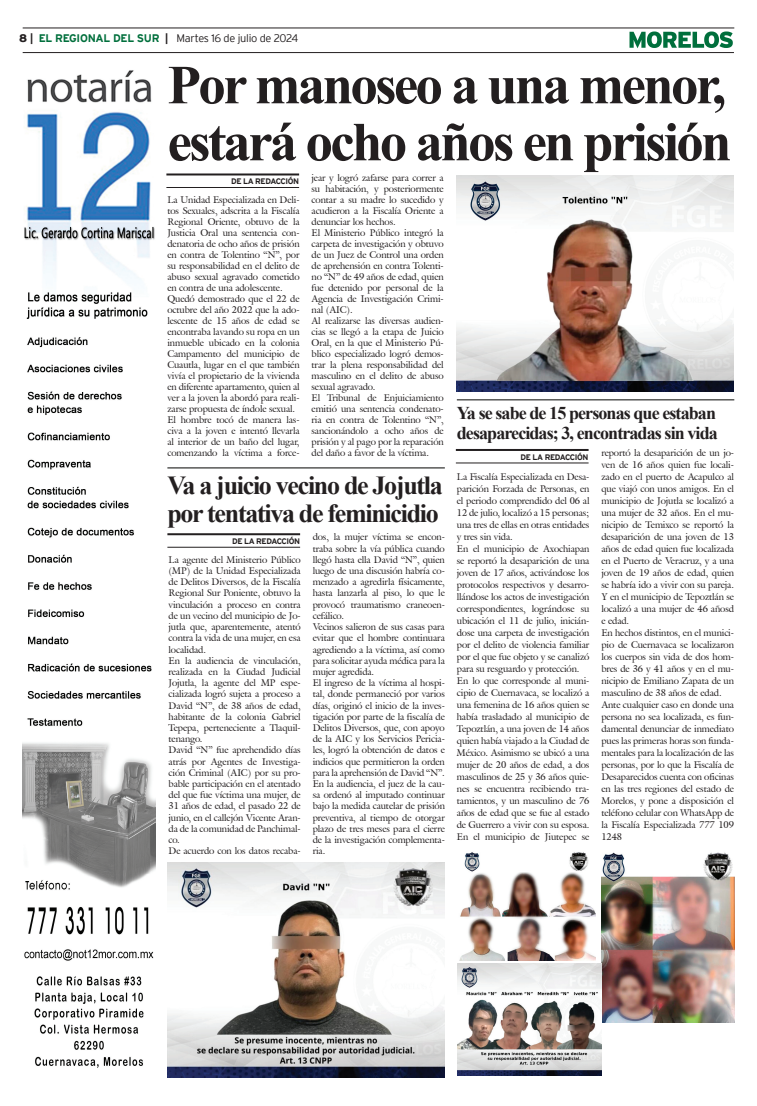
<style>
.page{position:relative;width:757px;height:1106px;background:#fff}
.page>*{position:absolute;margin:0;border:0;box-sizing:border-box;transform-origin:0 0}
.t1{font:700 55px/57px "Times New Roman";letter-spacing:-.05em;color:#231f20}
.t2{font:700 26px/28px "Times New Roman";letter-spacing:-.05em;color:#231f20}
.t3{font:700 18px/20px "Times New Roman";letter-spacing:-.05em;color:#231f20}
.t4{font:300 11px "Interstate";letter-spacing:-.025em;color:#231f20}
.t5{font:9.5px/12px "Galliard IT Cby BT";letter-spacing:-.01em;color:#231f20}
.t6{font:700 8px "Interstate";letter-spacing:-.05em;color:#231f20}
.s1{font-weight:900}
.s2{font-weight:700}
.s3{font-weight:700;color:#006f3c}
</style>
<div class="page">
<hr style="left:23px;top:28px;width:711px;height:1px;background:#231f20">
<hr style="left:23px;top:52px;width:711px;height:1px;background:#231f20">
<svg style="left:629px;top:31px;width:104px;height:17px"></svg>
<img style="left:23px;top:70px;width:132px;height:998px">
<hr style="left:166px;top:173px;width:133px;height:2px;background:#231f20">
<hr style="left:166px;top:187px;width:133px;height:1px;background:#231f20">
<img style="left:457px;top:176px;width:277px;height:215px">
<hr style="left:167px;top:533px;width:133px;height:2px;background:#231f20">
<hr style="left:167px;top:547px;width:133px;height:1px;background:#231f20">
<img style="left:167px;top:862px;width:278px;height:215px">
<hr style="left:167px;top:467px;width:278px;height:1px;background:#040503">
<hr style="left:457px;top:399px;width:277px;height:1px;background:#040503">
<hr style="left:456px;top:449px;width:132px;height:2px;background:#231f20">
<hr style="left:456px;top:462px;width:132px;height:1px;background:#231f20">
<img style="left:459px;top:852px;width:137px;height:108px">
<img style="left:602px;top:852px;width:132px;height:170px">
<img style="left:457px;top:963px;width:145px;height:112px">
<p class="t4" style="left:19px;top:32px;width:281px"><span class="s1">8</span> <span class="s2">|</span> <span class="s3">EL REGIONAL DEL SUR</span> <span class="s2">|</span> Martes 16 de julio de 2024</p>
<h1 class="t1" style="left:167px;top:55px;width:566px">Por manoseo a una menor, estará ocho años en prisión</h1>
<p class="t6" style="left:231px;top:177px;width:69px">DE LA REDACCIÓN</p>
<p class="t5" style="left:312px;top:172px;width:134px;line-height:11px">jear y logró zafarse para correr a su habitación, y posteriormente contar a su madre lo sucedido y acudieron a la Fiscalía Oriente a denunciar los hechos.<br>El Ministerio Público integró la carpeta de investigación y obtuvo de un Juez de Control una orden de aprehensión en contra Tolenti&shy;no “N” de 49 años de edad, quien fue detenido por personal de la<br>Agencia de Investigación Crimi&shy;nal (AIC).<br>Al realizarse las diversas audien&shy;cias se llegó a la etapa de Juicio<br>Oral, en la que el Ministerio Pú&shy;blico especializado logró demos&shy;trar la plena responsabilidad del masculino en el delito de abuso sexual agravado.<br>El Tribunal de Enjuiciamiento emitió una sentencia condenato&shy;ria en contra de Tolentino “N”, sancionándolo a ocho años de prisión y al pago por la reparación del daño a favor de la víctima.</p>
<p class="t5" style="left:167px;top:194px;width:134px;line-height:11px">La Unidad Especializada en Deli&shy;tos Sexuales, adscrita a la Fiscalía<br>Regional Oriente, obtuvo de la<br>Justicia Oral una sentencia con&shy;denatoria de ocho años de prisión en contra de Tolentino “N”, por su responsabilidad en el delito de abuso sexual agravado cometido en contra de una adolescente.<br>Quedó demostrado que el 22 de octubre del año 2022 que la ado&shy;lescente de 15 años de edad se encontraba lavando su ropa en un inmueble ubicado en la colonia<br>Campamento del municipio de<br>Cuautla, lugar en el que también vivía el propietario de la vivienda en diferente apartamento, quien al ver a la joven la abordó para reali&shy;zarse propuesta de índole sexual.<br>El hombre tocó de manera las&shy;civa a la joven e intentó llevarla al interior de un baño del lugar, comenzando la víctima a force-</p>
<h3 class="t3" style="left:457px;top:402px;width:262px">Ya se sabe de 15 personas que estaban desaparecidas; 3, encontradas sin vida</h3>
<p class="t6" style="left:521px;top:452px;width:69px">DE LA REDACCIÓN</p>
<p class="t5" style="left:601px;top:447px;width:134px">reportó la desaparición de un jo&shy;ven de 16 años quien fue locali&shy;zado en el puerto de Acapulco al que viajó con unos amigos. En el municipio de Jojutla se localizó a una mujer de 32 años. En el mu&shy;nicipio de Temixco se reportó la desaparición de una joven de 13 años de edad quien fue localizada en el Puerto de Veracruz, y a una joven de 19 años de edad, quien se habría ido a vivir con su pareja.<br>Y en el municipio de Tepoztlán se localizó a una mujer de 46 añosd e edad.<br>En hechos distintos, en el munici&shy;pio de Cuernavaca se localizaron los cuerpos sin vida de dos hom&shy;bres de 36 y 41 años y en el mu&shy;nicipio de Emiliano Zapata de un masculino de 38 años de edad.<br>Ante cualquier caso en donde una persona no sea localizada, es fun&shy;damental denunciar de inmediato pues las primeras horas son funda&shy;mentales para la localización de las personas, por lo que la Fiscalía de<br>Desaparecidos cuenta con oficinas en las tres regiones del estado de<br>Morelos, y pone a disposición el teléfono celular con WhatsApp de la Fiscalía Especializada 777 109<br>1248</p>
<p class="t5" style="left:457px;top:471px;width:134px">La Fiscalía Especializada en Desa&shy;parición Forzada de Personas, en el periodo comprendido del 06 al<br>12 de julio, localizó a 15 personas; una tres de ellas en otras entidades y tres sin vida.<br>En el municipio de Axochiapan se reportó la desaparición de una joven de 17 años, activándose los protocolos respectivos y desarro&shy;llándose los actos de investigación correspondientes, lográndose su ubicación el 11 de julio, inicián&shy;dose una carpeta de investigación por el delito de violencia familiar por el que fue objeto y se canalizó para su resguardo y protección.<br>En lo que corresponde al muni&shy;cipio de Cuernavaca, se localizó a una femenina de 16 años quien se había trasladado al municipio de<br>Tepoztlán, a una joven de 14 años quien había viajado a la Ciudad de<br>México. Asimismo se ubicó a una mujer de 20 años de edad, a dos masculinos de 25 y 36 años quie&shy;nes se encuentra recibiendo tra&shy;tamientos, y un masculino de 76 años de edad que se fue al estado de Guerrero a vivir con su esposa.<br>En el municipio de Jiutepec se</p>
<h2 class="t2" style="left:167px;top:470px;width:277px">Va a juicio vecino de Jojutla por tentativa de feminicidio</h2>
<p class="t6" style="left:232px;top:536px;width:69px">DE LA REDACCIÓN</p>
<p class="t5" style="left:313px;top:531px;width:134px;line-height:11.2px">dos, la mujer víctima se encon&shy;traba sobre la vía pública cuando llegó hasta ella David “N”, quien luego de una discusión habría co&shy;menzado a agredirla físicamente, hasta lanzarla al piso, lo que le provocó traumatismo craneoen&shy;cefálico.<br>Vecinos salieron de sus casas para evitar que el hombre continuara agrediendo a la víctima, así como para solicitar ayuda médica para la mujer agredida.<br>El ingreso de la víctima al hospi&shy;tal, donde permaneció por varios días, originó el inicio de la inves&shy;tigación por parte de la fiscalía de<br>Delitos Diversos, que, con apoyo de la AIC y los Servicios Pericia&shy;les, logró la obtención de datos e indicios que permitieron la orden para la aprehensión de David “N”.<br>En la audiencia, el juez de la cau&shy;sa ordenó al imputado continuar bajo la medida cautelar de prisión preventiva, al tiempo de otorgar plazo de tres meses para el cierre de la investigación complementa&shy;ria.</p>
<p class="t5" style="left:169px;top:554px;width:134px;line-height:11.2px">La agente del Ministerio Público (MP) de la Unidad Especializada de Delitos Diversos, de la Fiscalía<br>Regional Sur Poniente, obtuvo la vinculación a proceso en contra de un vecino del municipio de Jo&shy;jutla que, aparentemente, atentó contra la vida de una mujer, en esa localidad.<br>En la audiencia de vinculación, realizada en la Ciudad Judicial<br>Jojutla, la agente del MP espe&shy;cializada logró sujeta a proceso a<br>David “N”, de 38 años de edad, habitante de la colonia Gabriel<br>Tepepa, perteneciente a Tlaquil&shy;tenango.<br>David “N” fue aprehendido días atrás por Agentes de Investiga&shy;ción Criminal (AIC) por su pro&shy;bable participación en el atentado del que fue víctima una mujer, de<br>31 años de edad, el pasado 22 de junio, en el callejón Vicente Aran&shy;da de la comunidad de Panchimal&shy;co.<br>De acuerdo con los datos recaba-</p>
</div>
